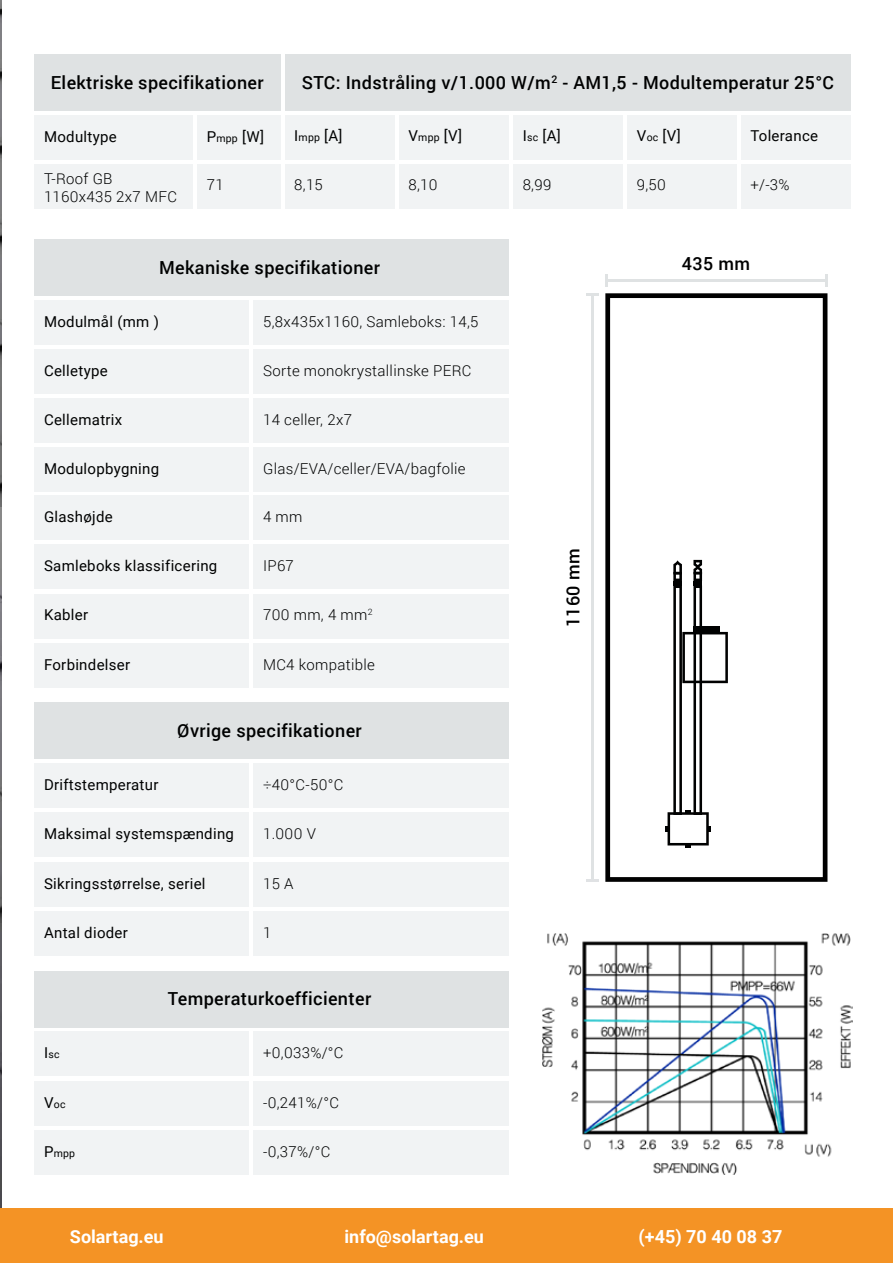
<style>
.page{position:relative;width:893px;height:1263px;background:#fff}
.page>*{position:absolute;margin:0;border:0;box-sizing:border-box;transform-origin:0 0}
.t1{font:500 18px "Roboto";letter-spacing:.02em;color:#000101}
.t2{font:700 18px "Roboto";color:#fff}
.t3{font:15px "Roboto";letter-spacing:.02em;color:#000101}
.t4{font:300 15px/18px "Roboto";letter-spacing:.02em;color:#000101}
.t5{font:10.5px "Roboto";letter-spacing:.02em;color:#000101}
.s1{font-size:10.5px}
.s2{font-size:15px}
</style>
<div class="page">
<img style="left:0;top:506px;width:2px;height:703px">
<hr style="left:0;top:0;width:2px;height:506px;background:#000101">
<div style="left:0;top:1209px;width:893px;height:54px;background:#f49325"></div>
<div style="left:34px;top:54px;width:247px;height:57px;background:#dfe2e3"></div>
<div style="left:34px;top:239px;width:475px;height:57px;background:#dfe2e3"></div>
<div style="left:34px;top:703px;width:475px;height:56px;background:#dfe2e3"></div>
<div style="left:34px;top:971px;width:475px;height:56px;background:#dfe2e3"></div>
<div style="left:285px;top:54px;width:566px;height:57px;background:#dfe2e3"></div>
<div style="left:34px;top:115px;width:158px;height:45px;background:#f1f3f4"></div>
<div style="left:34px;top:300px;width:215px;height:45px;background:#f1f3f4"></div>
<div style="left:34px;top:763px;width:215px;height:45px;background:#f1f3f4"></div>
<div style="left:34px;top:1031px;width:215px;height:45px;background:#f1f3f4"></div>
<div style="left:34px;top:495px;width:215px;height:45px;background:#f1f3f4"></div>
<div style="left:34px;top:398px;width:215px;height:45px;background:#f1f3f4"></div>
<div style="left:34px;top:862px;width:215px;height:44px;background:#f1f3f4"></div>
<div style="left:34px;top:1130px;width:215px;height:45px;background:#f1f3f4"></div>
<div style="left:34px;top:593px;width:215px;height:45px;background:#f1f3f4"></div>
<div style="left:34px;top:349px;width:215px;height:45px;background:#f1f3f4"></div>
<div style="left:34px;top:812px;width:215px;height:45px;background:#f1f3f4"></div>
<div style="left:34px;top:1081px;width:215px;height:44px;background:#f1f3f4"></div>
<div style="left:34px;top:544px;width:215px;height:45px;background:#f1f3f4"></div>
<div style="left:34px;top:447px;width:215px;height:45px;background:#f1f3f4"></div>
<div style="left:34px;top:911px;width:215px;height:45px;background:#f1f3f4"></div>
<div style="left:34px;top:643px;width:215px;height:45px;background:#f1f3f4"></div>
<div style="left:253px;top:300px;width:256px;height:45px;background:#f1f3f4"></div>
<div style="left:253px;top:763px;width:256px;height:45px;background:#f1f3f4"></div>
<div style="left:253px;top:1031px;width:256px;height:45px;background:#f1f3f4"></div>
<div style="left:253px;top:495px;width:256px;height:45px;background:#f1f3f4"></div>
<div style="left:253px;top:398px;width:256px;height:45px;background:#f1f3f4"></div>
<div style="left:253px;top:862px;width:256px;height:44px;background:#f1f3f4"></div>
<div style="left:253px;top:1130px;width:256px;height:45px;background:#f1f3f4"></div>
<div style="left:253px;top:593px;width:256px;height:45px;background:#f1f3f4"></div>
<div style="left:253px;top:349px;width:256px;height:45px;background:#f1f3f4"></div>
<div style="left:253px;top:812px;width:256px;height:45px;background:#f1f3f4"></div>
<div style="left:253px;top:1081px;width:256px;height:44px;background:#f1f3f4"></div>
<div style="left:253px;top:544px;width:256px;height:45px;background:#f1f3f4"></div>
<div style="left:253px;top:447px;width:256px;height:45px;background:#f1f3f4"></div>
<div style="left:253px;top:911px;width:256px;height:45px;background:#f1f3f4"></div>
<div style="left:253px;top:643px;width:256px;height:45px;background:#f1f3f4"></div>
<div style="left:197px;top:115px;width:84px;height:45px;background:#f1f3f4"></div>
<div style="left:34px;top:164px;width:158px;height:45px;background:#f1f3f4"></div>
<div style="left:197px;top:164px;width:84px;height:45px;background:#f1f3f4"></div>
<div style="left:285px;top:164px;width:110px;height:45px;background:#f1f3f4"></div>
<div style="left:285px;top:115px;width:110px;height:45px;background:#f1f3f4"></div>
<div style="left:399px;top:164px;width:110px;height:45px;background:#f1f3f4"></div>
<div style="left:399px;top:115px;width:110px;height:45px;background:#f1f3f4"></div>
<div style="left:513px;top:164px;width:110px;height:45px;background:#f1f3f4"></div>
<div style="left:513px;top:115px;width:110px;height:45px;background:#f1f3f4"></div>
<div style="left:627px;top:164px;width:110px;height:45px;background:#f1f3f4"></div>
<div style="left:627px;top:115px;width:110px;height:45px;background:#f1f3f4"></div>
<div style="left:741px;top:164px;width:110px;height:45px;background:#f1f3f4"></div>
<div style="left:741px;top:115px;width:110px;height:45px;background:#f1f3f4"></div>
<img style="left:543px;top:933px;width:309px;height:242px">
<svg style="left:605px;top:293px;width:222px;height:589px"></svg>
<svg style="left:665px;top:560px;width:63px;height:288px"></svg>
<hr style="left:605px;top:280px;width:222px;height:2px;background:#dfe2e3">
<hr style="left:592px;top:294px;width:2px;height:587px;background:#dfe2e3">
<svg style="left:605px;top:274px;width:2px;height:13px"></svg>
<svg style="left:586px;top:880px;width:13px;height:2px"></svg>
<svg style="left:825px;top:274px;width:2px;height:13px"></svg>
<svg style="left:586px;top:293px;width:13px;height:2px"></svg>
<p class="t1" style="left:51px;top:70px;width:214px">Elektriske specifikationer</p>
<p class="t1" style="left:302px;top:70px;width:534px">STC: Indstråling v/1.000 W/m<sup>2</sup> - AM1,5 - Modultemperatur 25°C</p>
<p class="t3" style="left:44px;top:126px;width:74px">Modultype</p>
<p class="t3" style="left:207px;top:126px;width:59px">P<span class="s1">mpp</span> [W]</p>
<p class="t3" style="left:294px;top:125px;width:50px">I<span class="s1">mpp</span> [A]</p>
<p class="t3" style="left:408px;top:125px;width:55px">V<span class="s1">mpp</span> [V]</p>
<p class="t3" style="left:523px;top:125px;width:40px">I<span class="s1">sc</span> [A]</p>
<p class="t3" style="left:637px;top:125px;width:45px">V<span class="s1">oc</span> [V]</p>
<p class="t3" style="left:750px;top:125px;width:69px">Tolerance</p>
<p class="t4" style="left:44px;top:169px;width:134px">T-Roof GB<br>1160x435 2x7 MFC</p>
<p class="t4" style="left:207px;top:175px;width:18px">71</p>
<p class="t4" style="left:294px;top:175px;width:30px">8,15</p>
<p class="t4" style="left:408px;top:175px;width:31px">8,10</p>
<p class="t4" style="left:523px;top:175px;width:30px">8,99</p>
<p class="t4" style="left:637px;top:175px;width:31px">9,50</p>
<p class="t4" style="left:750px;top:175px;width:41px">+/-3%</p>
<p class="t1" style="left:159px;top:255px;width:223px">Mekaniske specifikationer</p>
<p class="t1" style="left:682px;top:251px;width:70px">435 mm</p>
<p class="t3" style="left:44px;top:311px;width:116px">Modulmål (mm )</p>
<p class="t4" style="left:263px;top:312px;width:217px">5,8x435x1160, Samleboks: 14,5</p>
<p class="t3" style="left:44px;top:360px;width:65px">Celletype</p>
<p class="t4" style="left:263px;top:361px;width:210px">Sorte monokrystallinske PERC</p>
<p class="t3" style="left:44px;top:409px;width:80px">Cellematrix</p>
<p class="t4" style="left:263px;top:410px;width:90px">14 celler, 2x7</p>
<p class="t3" style="left:44px;top:458px;width:117px">Modulopbygning</p>
<p class="t4" style="left:263px;top:459px;width:204px">Glas/EVA/celler/EVA/bagfolie</p>
<p class="t3" style="left:44px;top:506px;width:70px">Glashøjde</p>
<p class="t4" style="left:263px;top:507px;width:41px">4 mm</p>
<p class="t3" style="left:44px;top:555px;width:175px">Samleboks klassificering</p>
<p class="t4" style="left:263px;top:556px;width:32px">IP67</p>
<p class="t3" style="left:44px;top:605px;width:46px">Kabler</p>
<p class="t4" style="left:263px;top:606px;width:111px">700 mm, 4 mm<sup>2</sup></p>
<p class="t3" style="left:44px;top:654px;width:88px">Forbindelser</p>
<p class="t4" style="left:263px;top:655px;width:113px">MC4 kompatible</p>
<p class="t3" style="left:44px;top:774px;width:116px">Driftstemperatur</p>
<p class="t1" style="left:177px;top:718px;width:186px">Øvrige specifikationer</p>
<p class="t4" style="left:263px;top:775px;width:82px">÷40°C-50°C</p>
<p class="t3" style="left:44px;top:823px;width:191px">Maksimal systemspænding</p>
<p class="t4" style="left:263px;top:825px;width:54px">1.000 V</p>
<p class="t3" style="left:44px;top:873px;width:163px">Sikringsstørrelse, seriel</p>
<p class="t4" style="left:263px;top:874px;width:32px">15 A</p>
<p class="t3" style="left:44px;top:922px;width:85px">Antal dioder</p>
<p class="t4" style="left:263px;top:923px;width:10px">1</p>
<p class="t1" style="left:168px;top:986px;width:205px">Temperaturkoefficienter</p>
<p class="t5" style="left:44px;top:1047px;width:17px"><span class="s2">I</span>sc</p>
<p class="t4" style="left:263px;top:1043px;width:82px">+0,033%/°C</p>
<p class="t5" style="left:44px;top:1096px;width:23px"><span class="s2">V</span>oc</p>
<p class="t4" style="left:263px;top:1093px;width:77px">-0,241%/°C</p>
<p class="t5" style="left:44px;top:1145px;width:33px"><span class="s2">P</span>mpp</p>
<p class="t4" style="left:263px;top:1142px;width:69px">-0,37%/°C</p>
<p class="t1" style="left:560px;top:627px;width:80px;rotate:-90deg">1160 mm</p>
<p class="t2" style="left:70px;top:1223px;width:95px">Solartag.eu</p>
<p class="t2" style="left:344px;top:1223px;width:141px">info@solartag.eu</p>
<p class="t2" style="left:639px;top:1223px;width:145px">(+45) 70 40 08 37</p>
</div>
